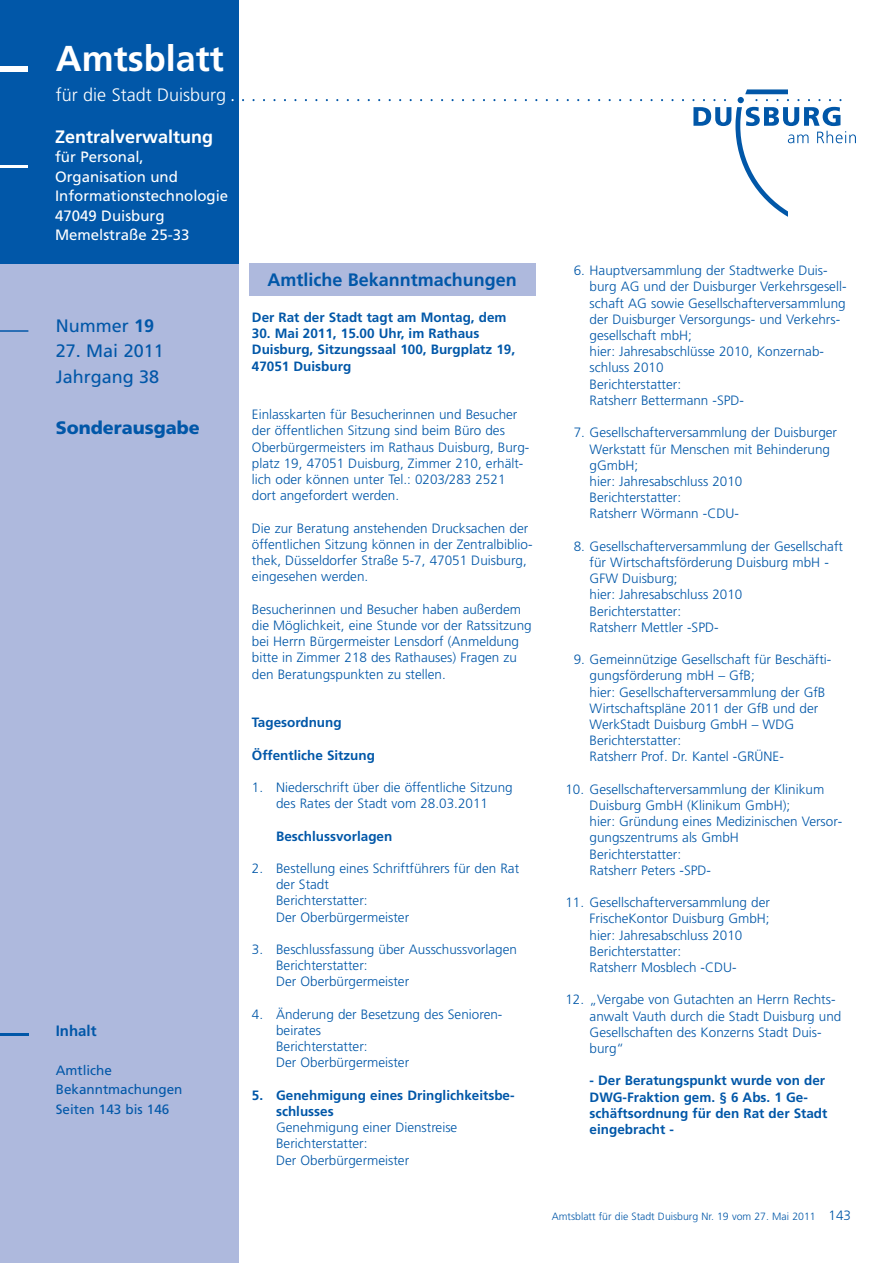
<style>
.page{position:relative;width:893px;height:1263px;background:#fff}
.page>*{position:absolute;margin:0;border:0;box-sizing:border-box;transform-origin:0 0}
.t1{font:150px "Duisburg Logo";letter-spacing:.07em;color:#0157a8}
.t2{font:700 36px "Frutiger";color:#fff}
.t3{font:18px/25.5px "Frutiger";color:#0157a8}
.t4{font:700 18px "Frutiger";color:#0157a8}
.t5{font:300 18px "Frutiger";color:#fff}
.t6{font:700 18px "Frutiger";color:#fff}
.t7{font:900 18px "Frutiger";color:#0157a8}
.t8{font:15px/19.5px "Frutiger";color:#fff}
.t9{font:700 15px "Frutiger";color:#0157a8}
.t10{font:300 13.5px/16.2px "Frutiger";color:#0157a8}
.t11{font:700 13.5px/16.2px "Frutiger";color:#0157a8}
.t12{font:13.5px/19.5px "Frutiger";color:#0157a8}
.t13{font:300 10.5px "Frutiger";color:#0157a8}
.s1{color:#fff}
.s2{font-weight:700}
.s3{font-size:13.5px}
</style>
<div class="page">
<div style="left:0;top:263px;width:239px;height:1000px;background:#aeb9dd"></div>
<div style="left:0;top:0;width:239px;height:264px;background:#0157a8"></div>
<div style="left:0;top:66px;width:28px;height:5px;background:#fff"></div>
<hr style="left:0;top:165px;width:28px;height:3px;background:#fff">
<hr style="left:0;top:1033px;width:28px;height:2px;background:#0157a8">
<hr style="left:0;top:330px;width:28px;height:2px;background:#0157a8">
<div style="left:249px;top:264px;width:286px;height:32px;background:#aeb9dd"></div>
<h2 class="t2" style="left:56px;top:44px;width:169px">Amtsblatt</h2>
<h3 class="t5" style="left:56px;top:87px;width:172px">für die Stadt Duisburg</h3>
<h1 class="t1" style="left:226px;top:-39px;width:631px"><span class="s1">0</span>1111111111111111111111l</h1>
<h3 class="t6" style="left:55px;top:129px;width:160px">Zentralverwaltung</h3>
<p class="t8" style="left:55px;top:148px;width:175px">für Personal,<br>Organisation und<br>Informationstechnologie<br>47049 Duisburg<br>Memelstraße 25-33</p>
<h3 class="t3" style="left:56px;top:314px;width:100px">Nummer <span class="s2">19</span></h3>
<h3 class="t3" style="left:56px;top:339px;width:110px">27. Mai 2011<br>Jahrgang 38</h3>
<h3 class="t7" style="left:56px;top:420px;width:146px">Sonderausgabe</h3>
<p class="t9" style="left:56px;top:1024px;width:42px">Inhalt</p>
<p class="t12" style="left:56px;top:1061px;width:128px">Amtliche<br>Bekanntmachungen<br>Seiten 143 bis 146</p>
<h3 class="t4" style="left:267px;top:272px;width:251px">Amtliche Bekanntmachungen</h3>
<p class="t11" style="left:252px;top:310px;width:256px">Der Rat der Stadt tagt am Montag, dem</p>
<p class="t11" style="left:252px;top:326px;width:265px">30. Mai 2011, 15.00 Uhr, im Rathaus<br>Duisburg, Sitzungssaal 100, Burgplatz 19,<br>47051 Duisburg</p>
<p class="t10" style="left:252px;top:407px;width:279px">Einlasskarten für Besucherinnen und Besucher der öffentlichen Sitzung sind beim Büro des Oberbürgermeisters im Rathaus Duisburg, Burg&shy;platz 19, 47051 Duisburg, Zimmer 210, erhält&shy;lich oder können unter Tel.: 0203/283 2521 dort angefordert werden.</p>
<p class="t10" style="left:252px;top:521px;width:282px">Die zur Beratung anstehenden Drucksachen der öffentlichen Sitzung können in der Zentralbiblio&shy;thek, Düsseldorfer Straße 5-7, 47051 Duisburg, eingesehen werden.</p>
<p class="t10" style="left:252px;top:602px;width:281px">Besucherinnen und Besucher haben außerdem die Möglichkeit, eine Stunde vor der Ratssitzung bei Herrn Bürgermeister Lensdorf (Anmeldung bitte in Zimmer 218 des Rathauses) Fragen zu den Beratungspunkten zu stellen.</p>
<p class="t11" style="left:252px;top:715px;width:91px">Tagesordnung</p>
<p class="t11" style="left:252px;top:748px;width:125px">Öffentliche Sitzung</p>
<p class="t10" style="left:252px;top:780px;width:262px;text-align:center">1. Niederschrift über die öffentliche Sitzung des Rates der Stadt vom 28.03.2011</p>
<p class="t11" style="left:276px;top:829px;width:118px">Beschlussvorlagen</p>
<p class="t10" style="left:276px;top:861px;width:245px;text-indent:-24px">2. Bestellung eines Schriftführers für den Rat der Stadt<br>Berichterstatter:<br>Der Oberbürgermeister</p>
<p class="t10" style="left:276px;top:942px;width:242px;text-indent:-24px">3. Beschlussfassung über Ausschussvorlagen<br>Berichterstatter:<br>Der Oberbürgermeister</p>
<p class="t10" style="left:276px;top:1007px;width:228px;text-indent:-24px">4. Änderung der Besetzung des Senioren&shy;beirates<br>Berichterstatter:<br>Der Oberbürgermeister</p>
<p class="t11" style="left:276px;top:1088px;width:240px;text-indent:-24px">5. Genehmigung eines Dringlichkeitsbe&shy;schlusses</p>
<p class="t10" style="left:276px;top:1120px;width:183px">Genehmigung einer Dienstreise<br>Berichterstatter:<br>Der Oberbürgermeister</p>
<p class="t10" style="left:590px;top:264px;width:258px;text-indent:-16px">6. Hauptversammlung der Stadtwerke Duis&shy;burg AG und der Duisburger Verkehrsgesell&shy;schaft AG sowie Gesellschafterversammlung der Duisburger Versorgungs- und Verkehrs&shy;gesellschaft mbH;<br>hier: Jahresabschlüsse 2010, Konzernab&shy;schluss 2010<br>Berichterstatter:<br>Ratsherr Bettermann -SPD-</p>
<p class="t10" style="left:590px;top:426px;width:249px;text-indent:-16px">7. Gesellschafterversammlung der Duisburger<br>Werkstatt für Menschen mit Behinderung gGmbH;<br>hier: Jahresabschluss 2010<br>Berichterstatter:<br>Ratsherr Wörmann -CDU-</p>
<p class="t10" style="left:590px;top:539px;width:255px;text-indent:-16px">8. Gesellschafterversammlung der Gesellschaft für Wirtschaftsförderung Duisburg mbH -<br>GFW Duisburg;<br>hier: Jahresabschluss 2010<br>Berichterstatter:<br>Ratsherr Mettler -SPD-</p>
<p class="t10" style="left:590px;top:652px;width:243px;text-indent:-16px">9. Gemeinnützige Gesellschaft für Beschäfti&shy;gungsförderung mbH – GfB;<br>hier: Gesellschafterversammlung der GfB Wirtschaftspläne 2011 der GfB und der WerkStadt Duisburg GmbH – WDG Berichterstatter:<br>Ratsherr Prof. Dr. Kantel -GRÜNE-</p>
<p class="t10" style="left:590px;top:782px;width:254px;text-indent:-24px">10. Gesellschafterversammlung der Klinikum<br>Duisburg GmbH (Klinikum GmbH);<br>hier: Gründung eines Medizinischen Versor&shy;gungszentrums als GmbH<br>Berichterstatter:<br>Ratsherr Peters -SPD-</p>
<p class="t10" style="left:590px;top:895px;width:182px;text-indent:-24px">11. Gesellschafterversammlung der<br>FrischeKontor Duisburg GmbH; hier: Jahresabschluss 2010<br>Berichterstatter:<br>Ratsherr Mosblech -CDU-</p>
<p class="t10" style="left:590px;top:993px;width:253px;text-indent:-24px">12. „Vergabe von Gutachten an Herrn Rechts&shy;anwalt Vauth durch die Stadt Duisburg und Gesellschaften des Konzerns Stadt Duis&shy;burg“</p>
<p class="t11" style="left:590px;top:1074px;width:239px">- Der Beratungspunkt wurde von der<br>DWG-Fraktion gem. § 6 Abs. 1 Ge&shy;schäftsordnung für den Rat der Stadt eingebracht -</p>
<p class="t13" style="left:552px;top:1212px;width:301px">Amtsblatt für die Stadt Duisburg Nr. 19 vom 27. Mai 2011 <span class="s3">143</span></p>
</div>
